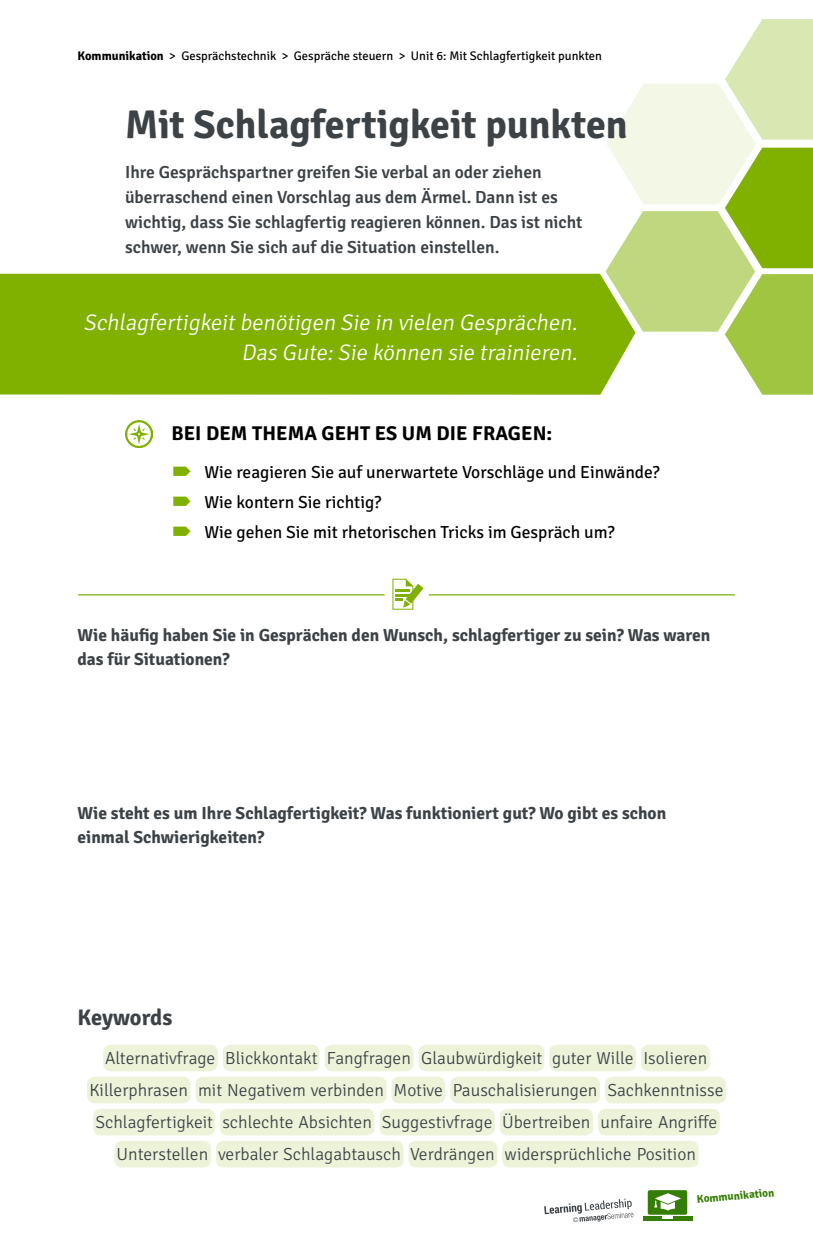
<style>
.page{position:relative;width:813px;height:1250px;background:#fff}
.page>*{position:absolute;margin:0;border:0;box-sizing:border-box;transform-origin:0 0}
.t1{font:700 40px "Signika Negative";color:#3c4246}
.t2{font:italic 300 22.5px/30px "Signika Negative";color:#fff;text-align:right}
.t3{font:700 22.5px "Signika Negative";letter-spacing:-.01em;color:#3c4246}
.t4{font:700 20px "Signika Negative";letter-spacing:.005em;color:#000}
.t5{font:300 17.5px/32px "Signika Negative";color:#3c4246;text-align:center}
.t6{font:600 17.5px/25px "Signika Negative";color:#3c4246}
.t7{font:700 17.5px/23.8px "Signika Negative";color:#3c4246}
.t8{font:17.5px/30px "Signika Negative";color:#000}
.t9{font:12.5px "Signika Negative";color:#000}
.t10{font:700 11.25px "Signika Negative";color:#357e05}
.s1{font-weight:700}
</style>
<div class="page">
<div style="left:647px;top:1190px;width:40px;height:25px;background:#357e05;border-radius:2px"></div>
<svg style="left:643px;top:1216px;width:49px;height:5px"></svg>
<img style="left:654px;top:1194px;width:27px;height:16px">
<svg style="left:544px;top:1199px;width:89px;height:23px"></svg>
<div style="left:0;top:274px;width:605px;height:121px;background:#80b100"></div>
<svg style="left:605px;top:19px;width:207px;height:376px"></svg>
<hr style="left:78px;top:594px;width:306px;height:1px;background:#80b100">
<hr style="left:428px;top:594px;width:306px;height:1px;background:#80b100">
<svg style="left:392px;top:578px;width:31px;height:32px"></svg>
<img style="left:125px;top:420px;width:27px;height:28px">
<div style="left:103px;top:1045px;width:115px;height:26px;background:#ecf3d9;border-radius:7px"></div>
<div style="left:223px;top:1045px;width:96px;height:26px;background:#ecf3d9;border-radius:7px"></div>
<div style="left:324px;top:1045px;width:89px;height:26px;background:#ecf3d9;border-radius:7px"></div>
<div style="left:418px;top:1045px;width:126px;height:26px;background:#ecf3d9;border-radius:7px"></div>
<div style="left:549px;top:1045px;width:87px;height:26px;background:#ecf3d9;border-radius:7px"></div>
<div style="left:641px;top:1045px;width:68px;height:26px;background:#ecf3d9;border-radius:7px"></div>
<div style="left:87px;top:1077px;width:103px;height:26px;background:#ecf3d9;border-radius:7px"></div>
<div style="left:195px;top:1077px;width:191px;height:26px;background:#ecf3d9;border-radius:7px"></div>
<div style="left:391px;top:1077px;width:54px;height:26px;background:#ecf3d9;border-radius:7px"></div>
<div style="left:450px;top:1077px;width:150px;height:26px;background:#ecf3d9;border-radius:7px"></div>
<div style="left:605px;top:1077px;width:120px;height:26px;background:#ecf3d9;border-radius:7px"></div>
<div style="left:93px;top:1109px;width:122px;height:26px;background:#ecf3d9;border-radius:7px"></div>
<div style="left:220px;top:1109px;width:154px;height:26px;background:#ecf3d9;border-radius:7px"></div>
<div style="left:379px;top:1109px;width:116px;height:26px;background:#ecf3d9;border-radius:7px"></div>
<div style="left:500px;top:1109px;width:93px;height:26px;background:#ecf3d9;border-radius:8px"></div>
<div style="left:598px;top:1109px;width:121px;height:26px;background:#ecf3d9;border-radius:7px"></div>
<div style="left:114px;top:1141px;width:97px;height:26px;background:#ecf3d9;border-radius:7px"></div>
<div style="left:216px;top:1141px;width:187px;height:26px;background:#ecf3d9;border-radius:7px"></div>
<div style="left:408px;top:1141px;width:89px;height:26px;background:#ecf3d9;border-radius:7px"></div>
<div style="left:502px;top:1141px;width:196px;height:26px;background:#ecf3d9;border-radius:7px"></div>
<p class="t9" style="left:78px;top:47px;width:526px"><span class="s1">Kommunikation</span> &gt; Gesprächstechnik &gt; Gespräche steuern &gt; Unit 6: Mit Schlagfertigkeit punkten</p>
<h1 class="t1" style="left:125px;top:96px;width:504px">Mit Schlagfertigkeit punkten</h1>
<p class="t6" style="left:125px;top:158px;width:459px">Ihre Gesprächspartner greifen Sie verbal an oder ziehen überraschend einen Vorschlag aus dem Ärmel. Dann ist es wichtig, dass Sie schlagfertig reagieren können. Das ist nicht schwer, wenn Sie sich auf die Situation einstellen.</p>
<p class="t2" style="left:83px;top:306px;width:500px">Schlagfertigkeitbenötigen Sie in vielen Gesprächen.<br>Das Gute:Sie können sie trainieren.</p>
<p class="t4" style="left:171px;top:419px;width:382px">BEI DEM THEMA GEHT ES UM DIE FRAGEN:</p>
<p class="t8" style="left:204px;top:456px;width:457px">Wie reagieren Sie auf unerwartete Vorschläge und Einwände?<br>Wie kontern Sie richtig?<br>Wie gehen Sie mit rhetorischen Tricks im Gespräch um?</p>
<p class="t7" style="left:77px;top:623px;width:634px">Wie häufig haben Sie in Gesprächen den Wunsch, schlagfertiger zu sein? Was waren das für Situationen?</p>
<p class="t7" style="left:77px;top:800px;width:590px">Wie steht es um Ihre Schlagfertigkeit? Was funktioniert gut? Wo gibt es schon einmal Schwierigkeiten?</p>
<p class="t3" style="left:78px;top:1002px;width:96px">Keywords</p>
<p class="t5" style="left:89px;top:1041px;width:635px">Alternativfrage Blickkontakt Fangfragen Glaubwürdigkeit guter Wille Isolieren Killerphrasen mit Negativem verbinden Motive Pauschalisierungen Sachkenntnisse Schlagfertigkeit schlechte Absichten Suggestivfrage Übertreiben unfaire Angriffe Unterstellen verbaler Schlagabtausch Verdrängen widersprüchliche Position</p>
<p class="t10" style="left:696px;top:1191px;width:79px;rotate:-5deg">Kommunikation</p>
</div>
